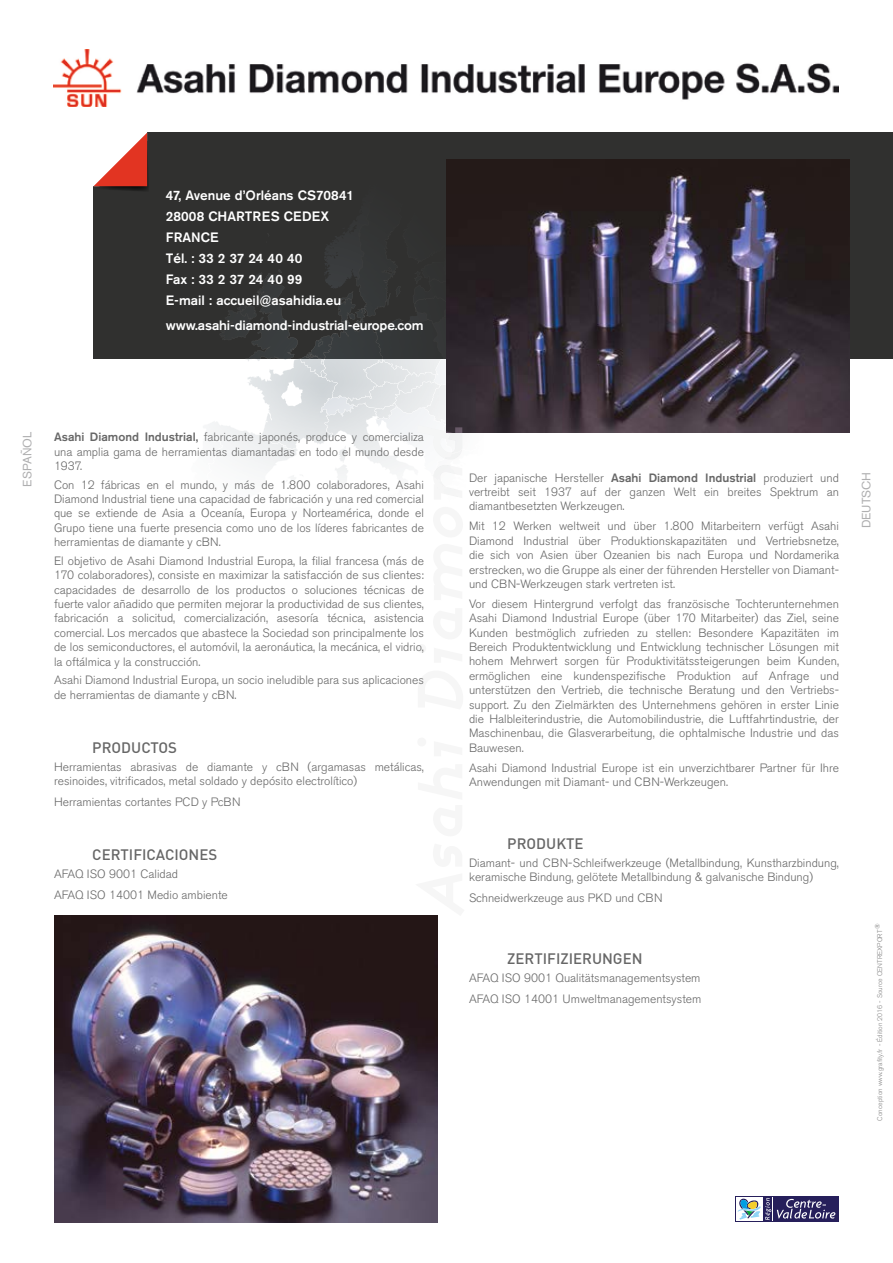
<style>
.page{position:relative;width:893px;height:1263px;background:#fff}
.page>*{position:absolute;margin:0;border:0;box-sizing:border-box;transform-origin:0 0}
.t1{font:500 15px "DIN";color:#676767}
.t2{font:500 13.5px/21px "Akzidenz Grotesk BE";color:#fff}
.t3{font:300 12px/14.4px "Akzidenz Grotesk BE";color:#676767;text-align:justify}
.t4{font:12px "Akzidenz Grotesk BE";color:#afafb0}
.t5{font:300 6.75px "Akzidenz Grotesk BE";color:#818181}
.s1{font-weight:500}
</style>
<div class="page">
<div style="left:94px;top:133px;width:799px;height:226px;background:#30302f"></div>
<svg style="left:93px;top:132px;width:56px;height:60px;background:#d78c84"></svg>
<svg style="left:208px;top:236px;width:238px;height:244px"></svg>
<div style="left:735px;top:1196px;width:104px;height:26px;background:#261f5b"></div>
<div style="left:736px;top:1197px;width:27px;height:24px;background:#fff"></div>
<svg style="left:737px;top:1197px;width:98px;height:24px"></svg>
<img style="left:446px;top:159px;width:404px;height:274px">
<img style="left:54px;top:49px;width:784px;height:58px">
<img style="left:54px;top:916px;width:383px;height:306px">
<p class="t2" style="left:166px;top:185px;width:190px">47, Avenue d’Orléans CS70841<br>28008 CHARTRES CEDEX<br>FRANCE<br>Tél. : 33 2 37 24 40 40<br>Fax : 33 2 37 24 40 99<br>E-mail : accueil@asahidia.eu</p>
<p class="t2" style="left:166px;top:315px;width:259px">www.asahi-diamond-industrial-europe.com</p>
<p class="t4" style="left:20px;top:487px;width:56px;rotate:-90deg">ESPAÑOL</p>
<p class="t3" style="left:54px;top:430px;width:371px"><span class="s1">Asahi Diamond Industrial,</span> fabricante japonés, produce y comercializa una amplia gama de herramientas diamantadas en todo el mundo desde 1937.</p>
<p class="t3" style="left:54px;top:477px;width:371px">Con 12 fábricas en el mundo, y más de 1.800 colaboradores, Asahi Diamond Industrial tiene una capacidad de fabricación y una red comercial que se extiende de Asia a Oceanía, Europa y Norteamérica, donde el Grupo tiene una fuerte presencia como uno de los líderes fabricantes de herramientas de diamante y cBN.</p>
<p class="t3" style="left:54px;top:554px;width:371px">El objetivo de Asahi Diamond Industrial Europa, la filial francesa (más de 170 colaboradores), consiste en maximizar la satisfacción de sus clientes: capacidades de desarrollo de los productos o soluciones técnicas de fuerte valor añadido que permiten mejorar la productividad de sus clientes, fabricación a solicitud, comercialización, asesoría técnica, asistencia comercial. Los mercados que abastece la Sociedad son principalmente los de los semiconductores, el automóvil, la aeronáutica, la mecánica, el vidrio, la oftálmica y la construcción.</p>
<p class="t3" style="left:54px;top:673px;width:371px">Asahi Diamond Industrial Europa, un socio ineludible para sus aplicaciones de herramientas de diamante y cBN.</p>
<p class="t1" style="left:92px;top:738px;width:86px">PRODUCTOS</p>
<p class="t3" style="left:54px;top:759px;width:371px">Herramientas abrasivas de diamante y cBN (argamasas metálicas, resinoides, vitrificados, metal soldado y depósito electrolítico)</p>
<p class="t3" style="left:54px;top:795px;width:188px">Herramientas cortantes PCD y PcBN</p>
<p class="t1" style="left:92px;top:845px;width:127px">CERTIFICACIONES</p>
<p class="t3" style="left:54px;top:863px;width:175px;line-height:20.7px">AFAQ ISO 9001 Calidad<br>AFAQ ISO 14001 Medio ambiente</p>
<p class="t3" style="left:469px;top:470px;width:371px">Der japanische Hersteller <span class="s1">Asahi Diamond Industrial</span> produziert und vertreibt seit 1937 auf der ganzen Welt ein breites Spektrum an diamantbesetzten Werkzeugen.</p>
<p class="t3" style="left:469px;top:519px;width:371px">Mit 12 Werken weltweit und über 1.800 Mitarbeitern verfügt Asahi Diamond Industrial über Produktionskapazitäten und Vertriebsnetze, die sich von Asien über Ozeanien bis nach Europa und Nordamerika erstrecken, wo die Gruppe als einer der führenden Hersteller von Diamant&shy;und CBN-Werkzeugen stark vertreten ist.</p>
<p class="t3" style="left:469px;top:597px;width:371px">Vor diesem Hintergrund verfolgt das französische Tochterunternehmen Asahi Diamond Industrial Europe (über 170 Mitarbeiter) das Ziel, seine Kunden bestmöglich zufrieden zu stellen: Besondere Kapazitäten im Bereich Produktentwicklung und Entwicklung technischer Lösungen mit hohem Mehrwert sorgen für Produktivitätssteigerungen beim Kunden, ermöglichen eine kundenspezifische Produktion auf Anfrage und unterstützen den Vertrieb, die technische Beratung und den Vertriebs&shy;support. Zu den Zielmärkten des Unternehmens gehören in erster Linie die Halbleiterindustrie, die Automobilindustrie, die Luftfahrtindustrie, der Maschinenbau, die Glasverarbeitung, die ophtalmische Industrie und das Bauwesen.</p>
<p class="t3" style="left:469px;top:761px;width:371px">Asahi Diamond Industrial Europe ist ein unverzichtbarer Partner für Ihre<br>Anwendungen mit Diamant- und CBN-Werkzeugen.</p>
<p class="t1" style="left:507px;top:834px;width:78px">PRODUKTE</p>
<p class="t3" style="left:469px;top:855px;width:371px">Diamant- und CBN-Schleifwerkzeuge (Metallbindung, Kunstharzbindung, keramische Bindung, gelötete Metallbindung &amp; galvanische Bindung)</p>
<p class="t3" style="left:469px;top:891px;width:195px">Schneidwerkzeuge aus PKD und CBN</p>
<p class="t1" style="left:507px;top:949px;width:137px">ZERTIFIZIERUNGEN</p>
<p class="t3" style="left:469px;top:968px;width:234px;line-height:20.7px">AFAQ ISO 9001 Qualitätsmanagementsystem<br>AFAQ ISO 14001 Umweltmanagementsystem</p>
<p class="t4" style="left:859px;top:528px;width:58px;rotate:-90deg">DEUTSCH</p>
<p class="t5" style="left:874px;top:929px;width:7px;rotate:-90deg">®</p>
<p class="t5" style="left:876px;top:1121px;width:193px;rotate:-90deg">Conception www.grafity.fr - Édition 2016 - Source CENTREXPORT</p>
</div>
